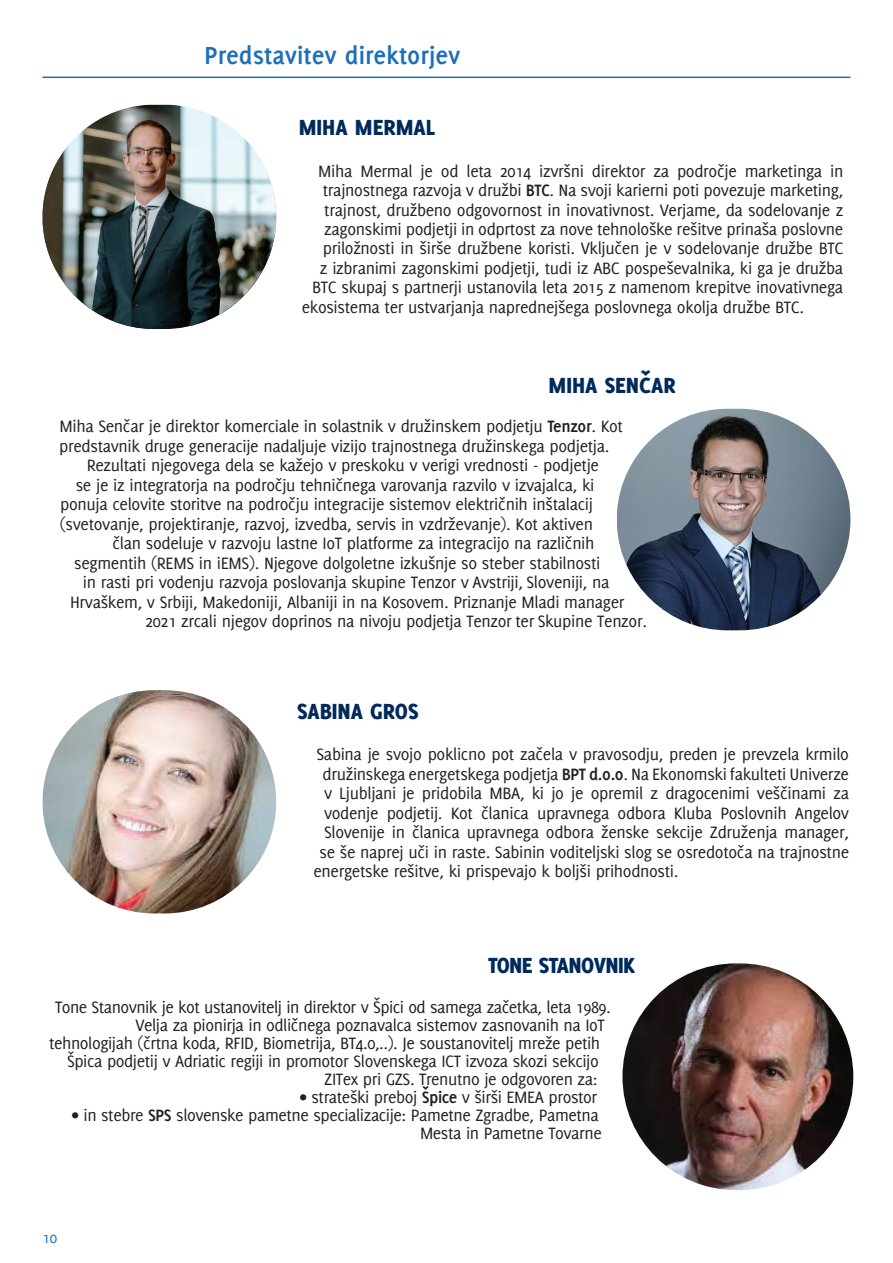
<style>
.page{position:relative;width:893px;height:1263px;background:#fff}
.page>*{position:absolute;margin:0;border:0;box-sizing:border-box;transform-origin:0 0}
.t1{font:700 27px "Delicious CE";color:#1f6fb8}
.t2{font:800 24px "Delicious CE";color:#002a5b}
.t3{font:800 24px "Delicious CE";letter-spacing:-.025em;color:#002a5b}
.t4{font:18px/18px "Delicious CE";letter-spacing:-.02em;color:#231f20;text-align:right}
.t5{font:16.5px "Delicious CE";color:#1f6fb8}
.s1{font-weight:700}
</style>
<div class="page">
<hr style="left:43px;top:77px;width:807px;height:1px;background:#1f6fb8">
<img style="left:43px;top:105px;width:233px;height:224px;border-radius:111px">
<img style="left:617px;top:409px;width:233px;height:221px">
<img style="left:43px;top:690px;width:233px;height:223px">
<img style="left:622px;top:963px;width:231px;height:227px;border-radius:113px">
<h1 class="t1" style="left:205px;top:38px;width:257px">Predstavitev direktorjev</h1>
<h2 class="t2" style="left:299px;top:112px;width:138px">MIHA MERMAL</h2>
<p class="t4" style="left:318px;top:161px;width:527px">Miha Mermal je od leta 2014 izvršni direktor za področje marketinga in</p>
<p class="t4" style="left:323px;top:181px;width:522px">trajnostnega razvoja v družbi <span class="s1">BTC</span>. Na svoji karierni poti povezuje marketing,</p>
<p class="t4" style="left:324px;top:200px;width:521px">trajnost, družbeno odgovornost in inovativnost. Verjame, da sodelovanje z</p>
<p class="t4" style="left:324px;top:220px;width:520px">zagonskimi podjetji in odprtost za nove tehnološke rešitve prinaša poslovne</p>
<p class="t4" style="left:323px;top:239px;width:522px">priložnosti in širše družbene koristi. Vključen je v sodelovanje družbe BTC</p>
<p class="t4" style="left:320px;top:259px;width:525px">z izbranimi zagonskimi podjetji, tudi iz ABC pospeševalnika, ki ga je družba</p>
<p class="t4" style="left:312px;top:278px;width:532px">BTC skupaj s partnerji ustanovila leta 2015 z namenom krepitve inovativnega</p>
<p class="t4" style="left:302px;top:298px;width:504px">ekosistema ter ustvarjanja naprednejšega poslovnega okolja družbe BTC.</p>
<h2 class="t2" style="left:549px;top:371px;width:129px">MIHA SENČAR</h2>
<p class="t4" style="left:59px;top:417px;width:565px">Miha Senčar je direktor komerciale in solastnik v družinskem podjetju <span class="s1">Tenzor</span>. Kot</p>
<p class="t4" style="left:59px;top:437px;width:552px">predstavnik druge generacije nadaljuje vizijo trajnostnega družinskega podjetja.</p>
<p class="t4" style="left:87px;top:456px;width:514px">Rezultati njegovega dela se kažejo v preskoku v verigi vrednosti - podjetje</p>
<p class="t4" style="left:76px;top:476px;width:520px">se je iz integratorja na področju tehničnega varovanja razvilo v izvajalca, ki</p>
<p class="t4" style="left:60px;top:495px;width:534px">ponuja celovite storitve na področju integracije sistemov električnih inštalacij</p>
<p class="t4" style="left:60px;top:515px;width:535px">(svetovanje, projektiranje, razvoj, izvedba, servis in vzdrževanje). Kot aktiven</p>
<p class="t4" style="left:112px;top:534px;width:484px">član sodeluje v razvoju lastne IoT platforme za integracijo na različnih</p>
<p class="t4" style="left:74px;top:554px;width:528px">segmentih (REMS in iEMS). Njegove dolgoletne izkušnje so steber stabilnosti</p>
<p class="t4" style="left:83px;top:573px;width:528px">in rasti pri vodenju razvoja poslovanja skupine Tenzor v Avstriji, Sloveniji, na</p>
<p class="t4" style="left:70px;top:593px;width:556px">Hrvaškem, v Srbiji, Makedoniji, Albaniji in na Kosovem. Priznanje Mladi manager</p>
<p class="t4" style="left:145px;top:612px;width:503px">2021 zrcali njegov doprinos na nivoju podjetja Tenzor ter Skupine Tenzor.</p>
<h2 class="t2" style="left:297px;top:696px;width:123px">SABINA GROS</h2>
<p class="t4" style="left:317px;top:745px;width:534px">Sabina je svojo poklicno pot začela v pravosodju, preden je prevzela krmilo</p>
<p class="t4" style="left:322px;top:765px;width:528px">družinskega energetskega podjetja <span class="s1">BPT d.o.o</span>. Na Ekonomski fakulteti Univerze</p>
<p class="t4" style="left:324px;top:784px;width:527px">v Ljubljani je pridobila MBA, ki jo je opremil z dragocenimi veščinami za</p>
<p class="t4" style="left:324px;top:804px;width:527px">vodenje podjetij. Kot članica upravnega odbora Kluba Poslovnih Angelov</p>
<p class="t4" style="left:324px;top:823px;width:527px">Slovenije in članica upravnega odbora ženske sekcije Združenja manager,</p>
<p class="t4" style="left:319px;top:843px;width:531px">se še naprej uči in raste. Sabinin voditeljski slog se osredotoča na trajnostne</p>
<p class="t4" style="left:314px;top:862px;width:366px">energetske rešitve, ki prispevajo k boljši prihodnosti.</p>
<h2 class="t3" style="left:488px;top:950px;width:148px">TONE STANOVNIK</h2>
<p class="t4" style="left:55px;top:998px;width:557px">Tone Stanovnik je kot ustanovitelj in direktor v Špici od samega začetka, leta 1989.</p>
<p class="t4" style="left:135px;top:1016px;width:471px">Velja za pionirja in odličnega poznavalca sistemov zasnovanih na IoT</p>
<p class="t4" style="left:49px;top:1034px;width:553px">tehnologijah (črtna koda, RFID, Biometrija, BT4.0,..). Je soustanovitelj mreže petih</p>
<p class="t4" style="left:67px;top:1052px;width:533px">Špica podjetij v Adriatic regiji in promotor Slovenskega ICT izvoza skozi sekcijo</p>
<p class="t4" style="left:324px;top:1070px;width:274px">ZITex pri GZS. Trenutno je odgovoren za:</p>
<p class="t4" style="left:299px;top:1088px;width:299px">• strateški preboj <span class="s1">Špice</span> v širši EMEA prostor</p>
<p class="t4" style="left:71px;top:1106px;width:532px">• in stebre <span class="s1">SPS</span> slovenske pametne specializacije: Pametne Zgradbe, Pametna<br>Mesta in Pametne Tovarne</p>
<p class="t5" style="left:43px;top:1228px;width:16px">10</p>
</div>
